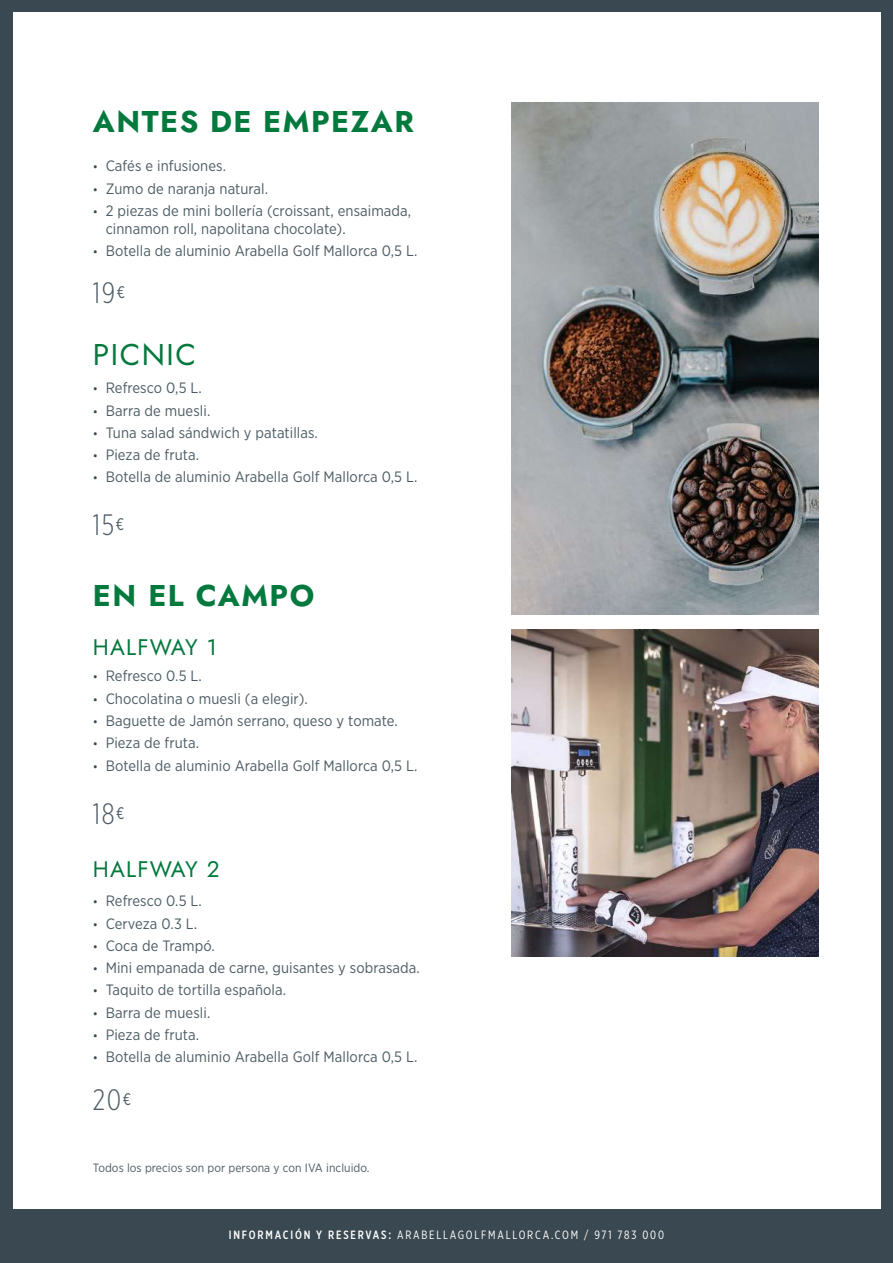
<style>
.page{position:relative;width:893px;height:1263px;background:#3a4951}
.page>*{position:absolute;margin:0;border:0;box-sizing:border-box;transform-origin:0 0}
.t1{font:700 30px "Jost";letter-spacing:.05em;color:#03793e}
.t2{font:30px "Jost";letter-spacing:.05em;color:#03793e}
.t3{font:300 29.4px "Gotham X Narrow";letter-spacing:.05em;color:#4c5c64}
.t4{font:22.5px "Jost";letter-spacing:.05em;color:#03793e}
.t5{font:15px/18px "Gotham Narrow";letter-spacing:.005em;color:#4c5c64}
.t6{font:12px "Gotham X Narrow";letter-spacing:.15em;color:#fff}
.t7{font:12px "Gotham Narrow";letter-spacing:.005em;color:#4c5c64}
.s1{font-size:12px;color:#3a4951}
.s2{font-weight:500}
</style>
<div class="page">
<div style="left:13px;top:13px;width:867px;height:1196px;background:#fff"></div>
<img style="left:512px;top:103px;width:306px;height:511px">
<img style="left:512px;top:629px;width:306px;height:327px">
<h1 class="t1" style="left:93px;top:102px;width:323px">ANTES DE EMPEZAR</h1>
<p class="t5" style="left:93px;top:157px;width:135px"><span class="s1">•</span> Cafés e infusiones.</p>
<p class="t5" style="left:93px;top:179px;width:177px"><span class="s1">•</span> Zumo de naranja natural.</p>
<p class="t5" style="left:106px;top:201px;width:307px;text-indent:-13px"><span class="s1">•</span> 2 piezas de mini bollería (croissant, ensaimada, cinnamon roll, napolitana chocolate).</p>
<p class="t5" style="left:93px;top:242px;width:326px"><span class="s1">•</span> Botella de aluminio Arabella Golf Mallorca 0,5 L.</p>
<h2 class="t3" style="left:93px;top:275px;width:33px">19<sup>€</sup></h2>
<h1 class="t2" style="left:93px;top:334px;width:104px">PICNIC</h1>
<p class="t5" style="left:93px;top:379px;width:110px"><span class="s1">•</span> Refresco 0,5 L.</p>
<p class="t5" style="left:93px;top:401px;width:119px"><span class="s1">•</span> Barra de muesli.</p>
<p class="t5" style="left:93px;top:423px;width:226px"><span class="s1">•</span> Tuna salad sándwich y patatillas.</p>
<p class="t5" style="left:93px;top:446px;width:108px"><span class="s1">•</span> Pieza de fruta.</p>
<p class="t5" style="left:93px;top:468px;width:326px"><span class="s1">•</span> Botella de aluminio Arabella Golf Mallorca 0,5 L.</p>
<h2 class="t3" style="left:93px;top:507px;width:33px">15<sup>€</sup></h2>
<h1 class="t1" style="left:93px;top:575px;width:223px">EN EL CAMPO</h1>
<h3 class="t4" style="left:93px;top:632px;width:126px">HALFWAY 1</h3>
<p class="t5" style="left:93px;top:667px;width:110px"><span class="s1">•</span> Refresco 0.5 L.</p>
<p class="t5" style="left:93px;top:689px;width:217px"><span class="s1">•</span> Chocolatina o muesli (a elegir).</p>
<p class="t5" style="left:93px;top:711px;width:306px"><span class="s1">•</span> Baguette de Jamón serrano, queso y tomate.</p>
<p class="t5" style="left:93px;top:734px;width:108px"><span class="s1">•</span> Pieza de fruta.</p>
<p class="t5" style="left:93px;top:756px;width:326px"><span class="s1">•</span> Botella de aluminio Arabella Golf Mallorca 0,5 L.</p>
<h2 class="t3" style="left:93px;top:796px;width:33px">18<sup>€</sup></h2>
<h3 class="t4" style="left:93px;top:853px;width:128px">HALFWAY 2</h3>
<p class="t5" style="left:93px;top:892px;width:110px"><span class="s1">•</span> Refresco 0.5 L.</p>
<p class="t5" style="left:93px;top:914px;width:106px"><span class="s1">•</span> Cerveza 0.3 L.</p>
<p class="t5" style="left:93px;top:936px;width:124px"><span class="s1">•</span> Coca de Trampó.</p>
<p class="t5" style="left:93px;top:958px;width:328px"><span class="s1">•</span> Mini empanada de carne, guisantes y sobrasada.</p>
<p class="t5" style="left:93px;top:981px;width:195px"><span class="s1">•</span> Taquito de tortilla española.</p>
<p class="t5" style="left:93px;top:1003px;width:119px"><span class="s1">•</span> Barra de muesli.</p>
<p class="t5" style="left:93px;top:1025px;width:108px"><span class="s1">•</span> Pieza de fruta.</p>
<p class="t5" style="left:93px;top:1047px;width:326px"><span class="s1">•</span> Botella de aluminio Arabella Golf Mallorca 0,5 L.</p>
<h2 class="t3" style="left:93px;top:1082px;width:39px">20<sup>€</sup></h2>
<p class="t7" style="left:93px;top:1160px;width:278px">Todos los precios son por persona y con IVA incluido.</p>
<p class="t6" style="left:229px;top:1227px;width:437px"><span class="s2">INFORMACIÓN Y RESERVAS:</span> ARABELLAGOLFMALLORCA.COM / 971 783 000</p>
</div>
